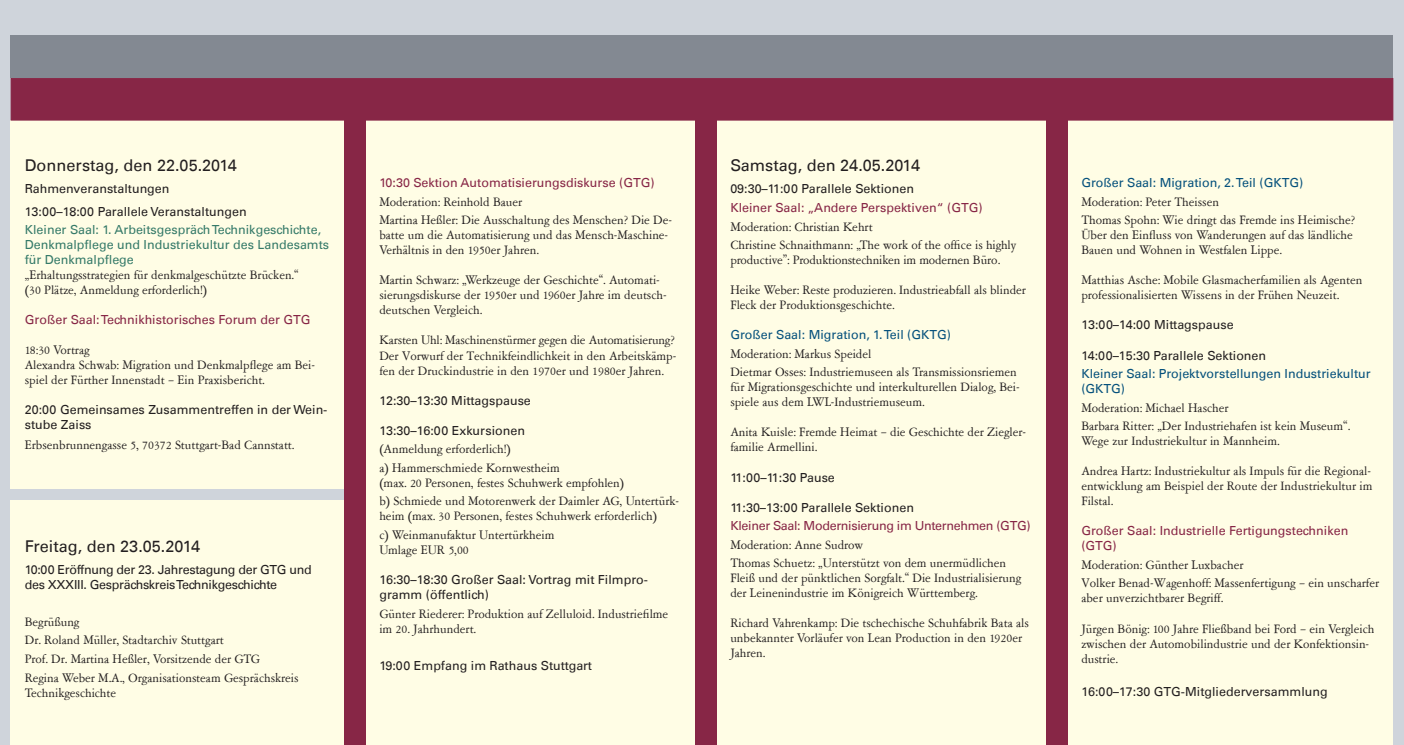
<style>
.page{position:relative;width:1404px;height:745px;background:#fff}
.page>*{position:absolute;margin:0;border:0;box-sizing:border-box;transform-origin:0 0}
.t1{font:16.25px "Univers LT";color:#231f20}
.t2{font:12.5px/15px "Garamont Amst EF Rom";color:#231f20}
.t3{font:12.5px/15px "Univers LT";color:#231f20}
.t4{font:12.5px/15px "Univers LT";color:#872646}
.t5{font:12.5px/15px "Univers LT";color:#06517c}
.t6{font:12.5px/15px "Univers LT";color:#357a69}
.t7{font:12.5px/15px "Univers LT";letter-spacing:-.025em;color:#231f20}
.t8{font:12.5px "Univers LT";letter-spacing:-.025em;color:#872646}
</style>
<div class="page">
<div style="left:0;top:0;width:1403px;height:744px;background:#cfd4db"></div>
<div style="left:11px;top:120px;width:1382px;height:624px;background:#fffde5"></div>
<div style="left:11px;top:35px;width:1382px;height:43px;background:#838992"></div>
<div style="left:11px;top:78px;width:1382px;height:42px;background:#872646"></div>
<div style="left:694px;top:108px;width:22px;height:636px;background:#872646"></div>
<div style="left:1045px;top:108px;width:22px;height:636px;background:#872646"></div>
<div style="left:4px;top:489px;width:347px;height:11px;background:#cfd4db"></div>
<div style="left:344px;top:108px;width:21px;height:636px;background:#872646"></div>
<h1 class="t1" style="left:25px;top:156px;width:213px">Donnerstag, den 22.05.2014</h1>
<p class="t3" style="left:25px;top:178px;width:223px;line-height:22.1px">Rahmenveranstaltungen<br>13:00–18:00 Parallele Veranstaltungen</p>
<p class="t6" style="left:25px;top:222px;width:306px">Kleiner Saal: 1. Arbeitsgespräch Technikgeschichte,<br>Denkmalpflege und Industriekultur des Landesamts für Denkmalpflege</p>
<p class="t2" style="left:25px;top:268px;width:275px">„Erhaltungsstrategien für denkmalgeschützte Brücken.“ (30 Plätze, Anmeldung erforderlich!)</p>
<p class="t4" style="left:25px;top:312px;width:287px">Großer Saal: Technikhistorisches Forum der GTG</p>
<p class="t2" style="left:25px;top:343px;width:292px">18:30 Vortrag<br>Alexandra Schwab: Migration und Denkmalpflege am Bei&shy;spiel der Fürther Innenstadt – Ein Praxisbericht.</p>
<p class="t3" style="left:25px;top:402px;width:304px">20:00 Gemeinsames Zusammentreffen in der Wein&shy;stube Zaiss</p>
<p class="t2" style="left:25px;top:438px;width:271px">Erbsenbrunnengasse 5, 70372 Stuttgart-Bad Cannstatt.</p>
<h1 class="t1" style="left:25px;top:536px;width:177px">Freitag, den 23.05.2014</h1>
<p class="t7" style="left:25px;top:561px;width:288px">10:00 Eröffnung der 23. Jahrestagung der GTG und des XXXIII. Gesprächskreis Technikgeschichte</p>
<p class="t2" style="left:25px;top:612px;width:275px;line-height:18.5px">Begrüßung<br>Dr. Roland Müller, Stadtarchiv Stuttgart<br>Prof. Dr. Martina Heßler, Vorsitzende der GTG<br>Regina Weber M.A., Organisationsteam Gesprächskreis</p>
<p class="t2" style="left:25px;top:685px;width:93px">Technikgeschichte</p>
<p class="t4" style="left:379px;top:175px;width:277px">10:30 Sektion Automatisierungsdiskurse (GTG)</p>
<p class="t2" style="left:379px;top:193px;width:294px;line-height:18.5px">Moderation: Reinhold Bauer<br>Martina Heßler: Die Ausschaltung des Menschen? Die De-</p>
<p class="t2" style="left:379px;top:228px;width:290px">batte um die Automatisierung und das Mensch-Maschine-<br>Verhältnis in den 1950er Jahren.</p>
<p class="t2" style="left:379px;top:273px;width:289px">Martin Schwarz: „Werkzeuge der Geschichte“. Automati&shy;sierungsdiskurse der 1950er und 1960er Jahre im deutsch&shy;deutschen Vergleich.</p>
<p class="t2" style="left:379px;top:333px;width:298px">Karsten Uhl: Maschinenstürmer gegen die Automatisierung?<br>Der Vorwurf der Technikfeindlichkeit in den Arbeitskämp&shy;fen der Druckindustrie in den 1970er und 1980er Jahren.</p>
<p class="t3" style="left:379px;top:392px;width:153px">12:30–13:30 Mittagspause</p>
<p class="t3" style="left:379px;top:422px;width:147px">13:30–16:00 Exkursionen</p>
<p class="t2" style="left:379px;top:440px;width:182px;line-height:18.5px">(Anmeldung erforderlich!)<br>a) Hammerschmiede Kornwestheim</p>
<p class="t2" style="left:379px;top:473px;width:301px;line-height:18.5px">(max. 20 Personen, festes Schuhwerk empfohlen)<br>b) Schmiede und Motorenwerk der Daimler AG, Untertürk-</p>
<p class="t2" style="left:379px;top:507px;width:279px;line-height:18.5px">heim (max. 30 Personen, festes Schuhwerk erforderlich) c) Weinmanufaktur Untertürkheim</p>
<p class="t2" style="left:379px;top:542px;width:91px">Umlage EUR 5,00</p>
<p class="t3" style="left:379px;top:571px;width:270px">16:30–18:30 Großer Saal: Vortrag mit Filmpro&shy;gramm (öffentlich)</p>
<p class="t2" style="left:379px;top:606px;width:290px">Günter Riederer: Produktion auf Zelluloid. Industriefilme im 20. Jahrhundert.</p>
<p class="t3" style="left:379px;top:657px;width:214px">19:00 Empfang im Rathaus Stuttgart</p>
<h1 class="t1" style="left:730px;top:156px;width:191px">Samstag, den 24.05.2014</h1>
<p class="t3" style="left:730px;top:181px;width:185px">09:30–11:00 Parallele Sektionen</p>
<p class="t4" style="left:730px;top:200px;width:254px">Kleiner Saal: „Andere Perspektiven“ (GTG)</p>
<p class="t2" style="left:730px;top:218px;width:287px;line-height:18.5px">Moderation: Christian Kehrt<br>Christine Schnaithmann: „The work of the office is highly</p>
<p class="t2" style="left:730px;top:253px;width:271px">productive”: Produktionstechniken im modernen Büro.</p>
<p class="t2" style="left:730px;top:283px;width:297px">Heike Weber: Reste produzieren. Industrieabfall als blinder<br>Fleck der Produktionsgeschichte.</p>
<p class="t5" style="left:730px;top:327px;width:222px">Großer Saal: Migration, 1. Teil (GKTG)</p>
<p class="t2" style="left:730px;top:345px;width:288px;line-height:18.5px">Moderation: Markus Speidel<br>Dietmar Osses: Industriemuseen als Transmissionsriemen</p>
<p class="t2" style="left:730px;top:380px;width:291px">für Migrationsgeschichte und interkulturellen Dialog, Bei&shy;spiele aus dem LWL-Industriemuseum.</p>
<p class="t2" style="left:730px;top:425px;width:297px">Anita Kuisle: Fremde Heimat – die Geschichte der Ziegler&shy;familie Armellini.</p>
<p class="t3" style="left:730px;top:469px;width:106px">11:00–11:30 Pause</p>
<p class="t3" style="left:730px;top:499px;width:185px">11:30–13:00 Parallele Sektionen</p>
<p class="t8" style="left:730px;top:518px;width:302px">Kleiner Saal: Modernisierung im Unternehmen (GTG)</p>
<p class="t2" style="left:730px;top:535px;width:277px;line-height:18.5px">Moderation: Anne Sudrow<br>Thomas Schuetz: „Unterstützt von dem unermüdlichen</p>
<p class="t2" style="left:730px;top:571px;width:292px">Fleiß und der pünktlichen Sorgfalt.“ Die Industrialisierung der Leinenindustrie im Königreich Württemberg.</p>
<p class="t2" style="left:730px;top:616px;width:300px">Richard Vahrenkamp: Die tschechische Schuhfabrik Bata als unbekannter Vorläufer von Lean Production in den 1920er<br>Jahren.</p>
<p class="t5" style="left:1081px;top:175px;width:223px">Großer Saal: Migration, 2. Teil (GKTG)</p>
<p class="t2" style="left:1081px;top:193px;width:275px;line-height:18.5px">Moderation: Peter Theissen<br>Thomas Spohn: Wie dringt das Fremde ins Heimische?</p>
<p class="t2" style="left:1081px;top:228px;width:273px">Über den Einfluss von Wanderungen auf das ländliche<br>Bauen und Wohnen in Westfalen Lippe.</p>
<p class="t2" style="left:1081px;top:273px;width:282px">Matthias Asche: Mobile Glasmacherfamilien als Agenten professionalisierten Wissens in der Frühen Neuzeit.</p>
<p class="t3" style="left:1081px;top:317px;width:154px">13:00–14:00 Mittagspause</p>
<p class="t3" style="left:1081px;top:347px;width:186px">14:00–15:30 Parallele Sektionen</p>
<p class="t5" style="left:1081px;top:366px;width:291px">Kleiner Saal: Projektvorstellungen Industriekultur (GKTG)</p>
<p class="t2" style="left:1081px;top:398px;width:270px;line-height:18.5px">Moderation: Michael Hascher<br>Barbara Ritter: „Der Industriehafen ist kein Museum“.</p>
<p class="t2" style="left:1081px;top:434px;width:200px">Wege zur Industriekultur in Mannheim.</p>
<p class="t2" style="left:1081px;top:464px;width:292px;text-align:justify">Andrea Hartz: Industriekultur als Impuls für die Regional&shy;entwicklung am Beispiel der Route der Industriekultur im Filstal.</p>
<p class="t4" style="left:1081px;top:523px;width:268px">Großer Saal: Industrielle Fertigungstechniken (GTG)</p>
<p class="t2" style="left:1081px;top:555px;width:299px;line-height:18.5px">Moderation: Günther Luxbacher<br>Volker Benad-Wagenhoff: Massenfertigung – ein unscharfer</p>
<p class="t2" style="left:1081px;top:591px;width:143px">aber unverzichtbarer Begriff.</p>
<p class="t2" style="left:1081px;top:621px;width:294px">Jürgen Bönig: 100 Jahre Fließband bei Ford – ein Vergleich zwischen der Automobilindustrie und der Konfektionsin&shy;dustrie.</p>
<p class="t3" style="left:1081px;top:683px;width:248px">16:00–17:30 GTG-Mitgliederversammlung</p>
</div>
